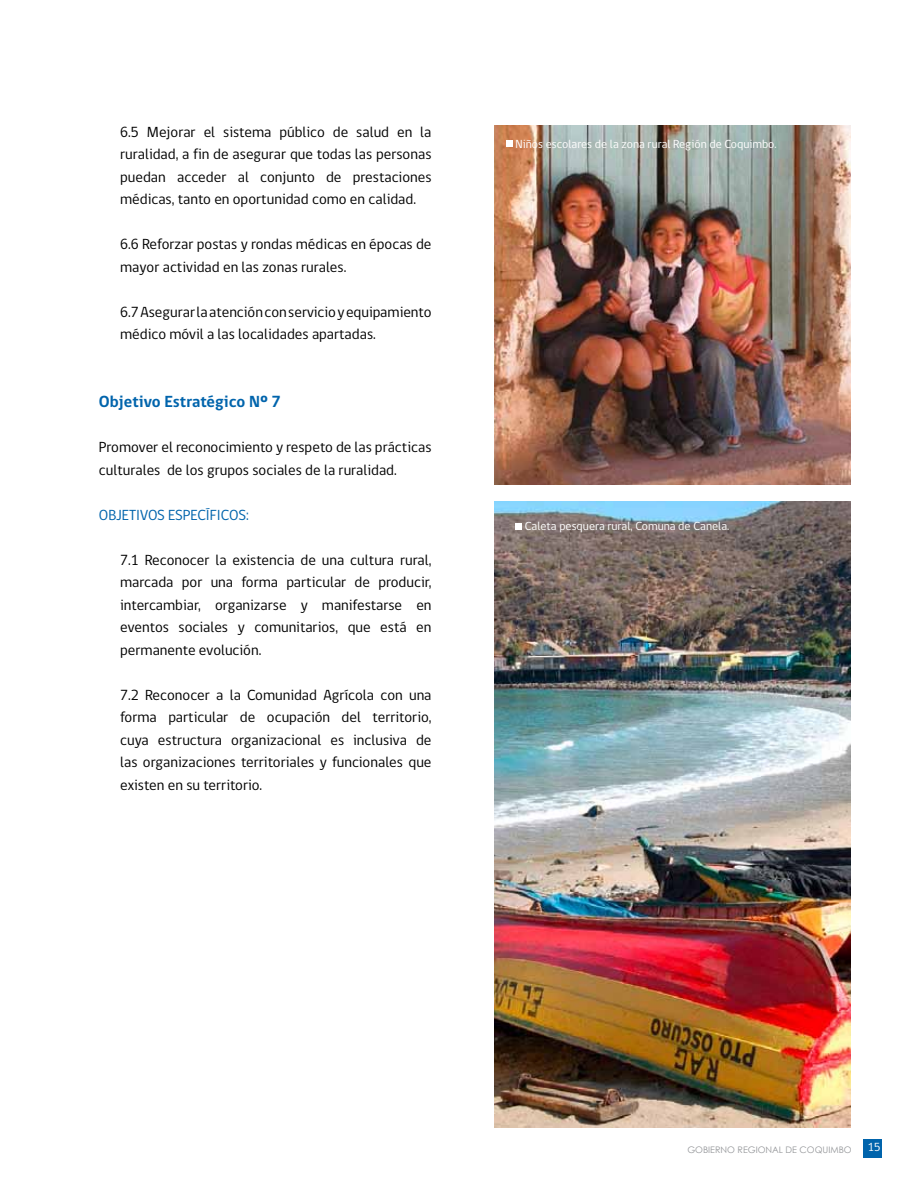
<style>
.page{position:relative;width:915px;height:1191px;background:#fff}
.page>*{position:absolute;margin:0;border:0;box-sizing:border-box;transform-origin:0 0}
.t1{font:700 16.5px "gob CL";color:#0064ac}
.t2{font:15px/22.5px "gob CL";color:#000;text-align:justify}
.t3{font:15px "gob CL";color:#0064ac}
.t4{font:12px "gob CL";color:#fff}
.t5{font:9px "Century Gothic";color:#939598}
</style>
<div class="page">
<div style="left:862px;top:1139px;width:19px;height:19px;background:#0064ac"></div>
<img style="left:494px;top:126px;width:356px;height:358px">
<img style="left:494px;top:501px;width:356px;height:626px">
<div style="left:515px;top:523px;width:7px;height:6px;background:#fff"></div>
<svg style="left:506px;top:141px;width:6px;height:6px"></svg>
<p class="t2" style="left:120px;top:121px;width:313px">6.5 Mejorar el sistema público de salud en la ruralidad, a fin de asegurar que todas las personas puedan acceder al conjunto de prestaciones médicas, tanto en oportunidad como en calidad.</p>
<p class="t2" style="left:120px;top:233px;width:313px">6.6 Reforzar postas y rondas médicas en épocas de mayor actividad en las zonas rurales.</p>
<p class="t2" style="left:120px;top:301px;width:313px">6.7 Asegurar la atención con servicio y equipamiento médico móvil a las localidades apartadas.</p>
<p class="t1" style="left:99px;top:390px;width:184px">Objetivo Estratégico Nº 7</p>
<p class="t2" style="left:99px;top:436px;width:334px">Promover el reconocimiento y respeto de las prácticas culturales de los grupos sociales de la ruralidad.</p>
<p class="t3" style="left:99px;top:504px;width:151px">OBJETIVOS ESPECÍFICOS:</p>
<p class="t2" style="left:120px;top:548px;width:313px">7.1 Reconocer la existencia de una cultura rural, marcada por una forma particular de producir, intercambiar, organizarse y manifestarse en eventos sociales y comunitarios, que está en permanente evolución.</p>
<p class="t2" style="left:120px;top:683px;width:313px">7.2 Reconocer a la Comunidad Agrícola con una forma particular de ocupación del territorio, cuya estructura organizacional es inclusiva de las organizaciones territoriales y funcionales que existen en su territorio.</p>
<p class="t4" style="left:515px;top:135px;width:262px">Niños escolares de la zona rural Región de Coquimbo.</p>
<p class="t4" style="left:524px;top:518px;width:206px">Caleta pesquera rural, Comuna de Canela.</p>
<p class="t5" style="left:687px;top:1143px;width:166px">GOBIERNO REGIONAL DE COQUIMBO</p>
<p class="t4" style="left:867px;top:1138px;width:14px">15</p>
</div>
